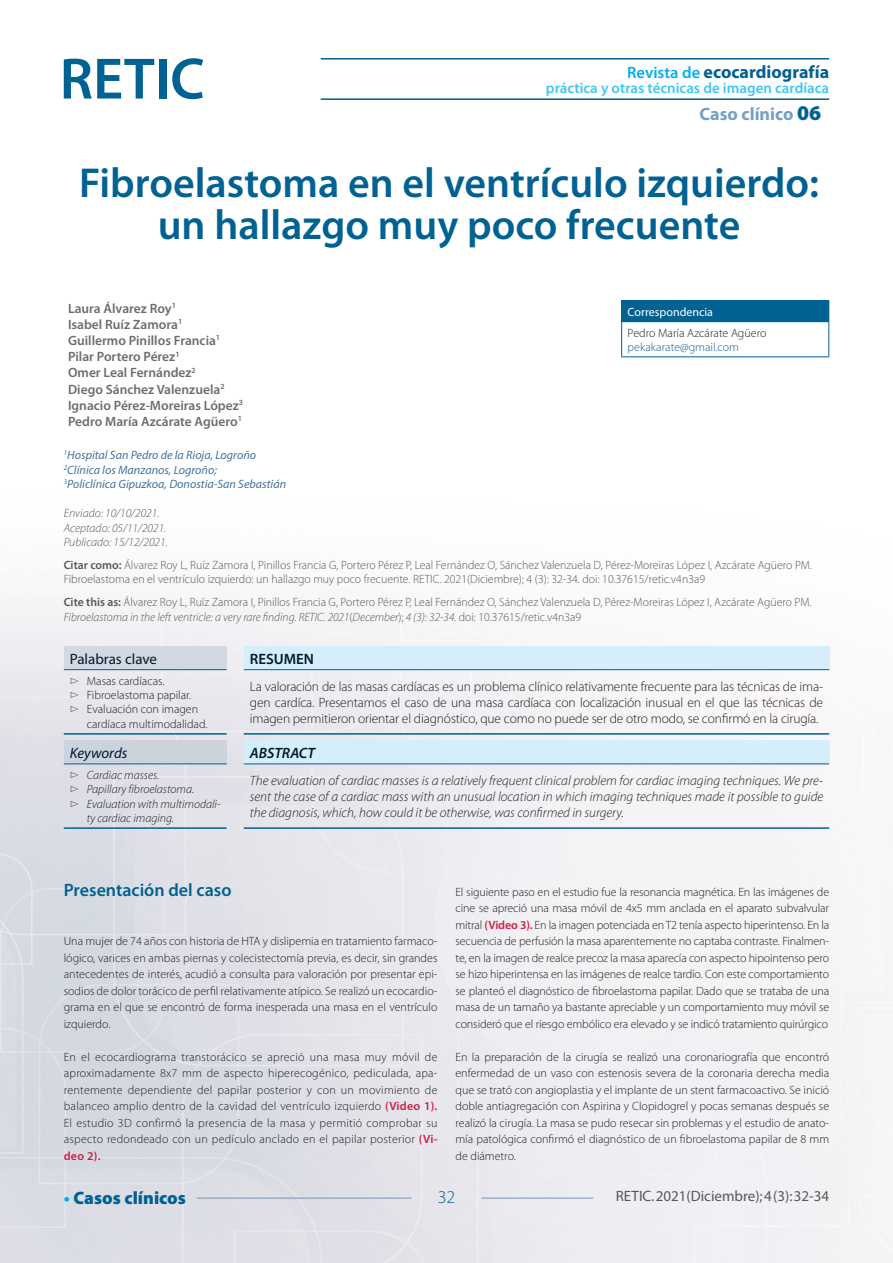
<style>
.page{position:relative;width:893px;height:1263px;background:#fff}
.page>*{position:absolute;margin:0;border:0;box-sizing:border-box;transform-origin:0 0}
.Titulo_capitulo{font:600 42px/42px "Myriad Pro";color:#006193;text-align:center}
.t1{font:700 18px "Myriad Pro";color:#006193}
._02_Primer_Orden{font:600 18px "Myriad Pro";color:#006193}
.t2{font:900 18px "Myriad Pro";color:#006193}
.t3{font:700 18px "Myriad Pro";color:#73a0c4}
.t4{font:300 18px "Myriad Pro";color:#006193}
.t5{font:600 15px "Myriad Pro";color:#40c7f4}
.t6{font:15px "Myriad Pro";color:#57585a}
.t7{font:15px "Myriad Pro";color:#001b2b}
.t8{font:italic 15px "Myriad Pro";color:#001b2b}
.t9{font:italic 600 15px "Myriad Pro";color:#001b2b}
.t10{font:600 15px "Myriad Pro";color:#001b2b}
.Texto_resumen{font:300 13.5px/16.2px "Myriad Pro";letter-spacing:-.01em;color:#231f20;text-align:justify}
.Texto_resumen_ingles{font:italic 300 13.5px/16.2px "Myriad Pro";color:#231f20;text-align:justify}
.Nombre_autores{font:600 13.5px "Myriad Pro";color:#6c6d70}
.Cargo_autores{font:italic 12.15px "Myriad Pro";color:#42739c}
._01_Texto_comun{font:300 12px/16.5px "Myriad Pro";color:#231f20;text-align:justify}
.CitarComo{font:300 12px/14.4px "Myriad Pro";color:#57585a}
.t11{font:italic 300 12px/14.4px "Myriad Pro";color:#231f20}
.Recibido_Aceptado{font:italic 300 12px "Myriad Pro";color:#57585a}
.Correspondencia{font:300 12px "Myriad Pro";color:#231f20}
.Correspondencia-2{font:300 12px "Myriad Pro";color:#175d9e}
.t12{font:12px "Myriad Pro";color:#fff}
.s1{font-weight:600;font-size:16.5px;color:#00aeef}
.s2{font-style:inherit}
.s3{font-weight:900;font-size:21px;color:#006193}
.s4{font-weight:600}
.s5{font-style:italic}
.s6{font-weight:600;color:#ce1d49}
.s7{font-weight:700;color:#00aeef}
</style>
<div class="page">
<img style="left:0;top:58px;width:893px;height:1205px">
<hr style="left:321px;top:58px;width:508px;height:2px;background:#006193">
<hr style="left:321px;top:98px;width:508px;height:2px;background:#006193">
<svg style="left:64px;top:59px;width:90px;height:40px"></svg>
<div style="left:159px;top:59px;width:7px;height:40px;background:#006193"></div>
<svg style="left:172px;top:58px;width:31px;height:41px"></svg>
<hr style="left:197px;top:1198px;width:215px;height:1px;background:#7a94b0">
<hr style="left:481px;top:1198px;width:112px;height:1px;background:#7a94b0">
<div style="left:622px;top:301px;width:207px;height:21px;background:#006193"></div>
<hr style="left:621px;top:300px;width:208px;height:1px;background:#006193">
<svg style="left:621px;top:301px;width:1px;height:20px"></svg>
<hr style="left:621px;top:321px;width:208px;height:1px;background:#006193">
<hr style="left:621px;top:322px;width:1px;height:34px;background:#006193">
<hr style="left:828px;top:322px;width:1px;height:34px;background:#006193">
<hr style="left:621px;top:356px;width:208px;height:1px;background:#006193">
<div style="left:64px;top:646px;width:163px;height:24px;background:#d3d8e2"></div>
<div style="left:244px;top:646px;width:585px;height:24px;background:#d4effb"></div>
<hr style="left:244px;top:669px;width:585px;height:1px;background:#006193">
<hr style="left:244px;top:733px;width:585px;height:2px;background:#006193">
<hr style="left:64px;top:669px;width:163px;height:1px;background:#006193">
<hr style="left:64px;top:733px;width:163px;height:2px;background:#006193">
<div style="left:64px;top:741px;width:163px;height:23px;background:#cdd3dd"></div>
<div style="left:244px;top:741px;width:585px;height:23px;background:#d4effb"></div>
<hr style="left:244px;top:763px;width:585px;height:1px;background:#006193">
<hr style="left:244px;top:827px;width:585px;height:2px;background:#006193">
<hr style="left:64px;top:763px;width:163px;height:1px;background:#006193">
<hr style="left:64px;top:827px;width:163px;height:2px;background:#006193">
<h2 class="t1" style="left:627px;top:60px;width:204px"><span class="s1">Revista de</span> ecocardiografía</h2>
<p class="t5" style="left:546px;top:78px;width:285px">práctica y otras técnicas de imagen cardíaca</p>
<h2 class="t3" style="left:700px;top:102px;width:123px"><span class="s2">C</span>aso clínico <span class="s3">06</span></h2>
<p class="Titulo_capitulo" style="left:79px;top:161px;width:742px">Fibroelastoma en el ventrículo izquierdo: un hallazgo muy poco frecuente</p>
<p class="Nombre_autores" style="left:68px;top:299px;width:109px">Laura Álvarez Roy<sup>1</sup></p>
<p class="Nombre_autores" style="left:68px;top:316px;width:116px">Isabel Ruíz Zamora<sup>1</sup></p>
<p class="Nombre_autores" style="left:68px;top:332px;width:154px">Guillermo Pinillos Francia<sup>1</sup></p>
<p class="Nombre_autores" style="left:68px;top:348px;width:113px">Pilar Portero Pérez<sup>1</sup></p>
<p class="Nombre_autores" style="left:68px;top:364px;width:129px">Omer Leal Fernández<sup>2</sup></p>
<p class="Nombre_autores" style="left:68px;top:380px;width:158px">Diego Sánchez Valenzuela<sup>2</sup></p>
<p class="Nombre_autores" style="left:68px;top:397px;width:177px">Ignacio Pérez-Moreiras López<sup>3</sup></p>
<p class="Nombre_autores" style="left:68px;top:413px;width:175px">Pedro María Azcárate Agüero<sup>1</sup></p>
<p class="t12" style="left:628px;top:304px;width:87px">Correspondencia</p>
<p class="Correspondencia" style="left:628px;top:326px;width:140px">Pedro María Azcárate Agüero</p>
<p class="Correspondencia-2" style="left:628px;top:340px;width:113px">pekakarate@gmail.com</p>
<p class="Cargo_autores" style="left:64px;top:448px;width:194px"><sup>1</sup>Hospital San Pedro de la Rioja, Logroño</p>
<p class="Cargo_autores" style="left:64px;top:462px;width:155px"><sup>2</sup>Clínica los Manzanos, Logroño;</p>
<p class="Cargo_autores" style="left:64px;top:477px;width:224px"><sup>3</sup>Policlínica Gipuzkoa, Donostia-San Sebastián</p>
<p class="Recibido_Aceptado" style="left:64px;top:507px;width:97px">Enviado: 10/10/2021.</p>
<p class="Recibido_Aceptado" style="left:64px;top:521px;width:104px">Aceptado: 05/11/2021.</p>
<p class="Recibido_Aceptado" style="left:64px;top:536px;width:106px">Publicado: 15/12/2021.</p>
<p class="CitarComo" style="left:64px;top:558px;width:750px"><span class="s4">Citar como:</span> Álvarez Roy L, Ruíz Zamora I, Pinillos Francia G, Portero Pérez P, Leal Fernández O, Sánchez Valenzuela D, Pérez-Moreiras López I, Azcárate Agüero PM.<br>Fibroelastoma en el ventrículo izquierdo: un hallazgo muy poco frecuente. RETIC. 2021(Diciembre); 4 (3): 32-34. doi: 10.37615/retic.v4n3a9</p>
<p class="CitarComo" style="left:64px;top:595px;width:749px"><span class="s4">Cite this as:</span> Álvarez Roy L, Ruíz Zamora I, Pinillos Francia G, Portero Pérez P, Leal Fernández O, Sánchez Valenzuela D, Pérez-Moreiras López I, Azcárate Agüero PM.<br><span class="s5">Fibroelastoma in the left ventricle: a very rare finding. RETIC. 2021</span>(<span class="s5">December</span>); <span class="s5">4 (3): 32-34.</span> doi: 10.37615/retic.v4n3a9</p>
<p class="t7" style="left:70px;top:649px;width:89px">Palabras clave</p>
<p class="t10" style="left:250px;top:649px;width:66px">RESUMEN</p>
<p class="_01_Texto_comun" style="left:70px;top:673px;width:96px">▻ Masas cardíacas.</p>
<p class="_01_Texto_comun" style="left:70px;top:687px;width:123px">▻ Fibroelastoma papilar.</p>
<p class="_01_Texto_comun" style="left:87px;top:702px;width:122px;line-height:14.4px;text-indent:-17px">▻ Evaluación con imagen cardíaca multimodalidad.</p>
<p class="Texto_resumen" style="left:250px;top:678px;width:575px">La valoración de las masas cardíacas es un problema clínico relativamente frecuente para las técnicas de ima&shy;gen cardíca. Presentamos el caso de una masa cardíaca con localización inusual en el que las técnicas de imagen permitieron orientar el diagnóstico, que como no puede ser de otro modo, se confirmó en la cirugía.</p>
<p class="t8" style="left:70px;top:744px;width:59px">Keywords</p>
<p class="t9" style="left:250px;top:743px;width:67px">ABSTRACT</p>
<p class="t11" style="left:70px;top:768px;width:91px">▻ Cardiac masses.</p>
<p class="t11" style="left:70px;top:782px;width:126px">▻ Papillary fibroelastoma.</p>
<p class="t11" style="left:87px;top:797px;width:135px;text-indent:-17px">▻ Evaluation with multimodali&shy;ty cardiac imaging.</p>
<p class="Texto_resumen_ingles" style="left:250px;top:773px;width:575px">The evaluation of cardiac masses is a relatively frequent clinical problem for cardiac imaging techniques. We pre&shy;sent the case of a cardiac mass with an unusual location in which imaging techniques made it possible to guide the diagnosis, which, how could it be otherwise, was confirmed in surgery.</p>
<p class="_02_Primer_Orden" style="left:64px;top:878px;width:169px">Presentación del caso</p>
<p class="_01_Texto_comun" style="left:64px;top:933px;width:375px">Una mujer de 74 años con historia de HTA y dislipemia en tratamiento farmaco&shy;lógico, varices en ambas piernas y colecistectomía previa, es decir, sin grandes antecedentes de interés, acudió a consulta para valoración por presentar epi&shy;sodios de dolor torácico de perfil relativamente atípico. Se realizó un ecocardio&shy;grama en el que se encontró de forma inesperada una masa en el ventrículo izquierdo.</p>
<p class="_01_Texto_comun" style="left:64px;top:1048px;width:375px">En el ecocardiograma transtorácico se apreció una masa muy móvil de aproximadamente 8x7 mm de aspecto hiperecogénico, pediculada, apa&shy;rentemente dependiente del papilar posterior y con un movimiento de balanceo amplio dentro de la cavidad del ventrículo izquierdo <span class="s6">(Video 1).<br></span>El estudio 3D confirmó la presencia de la masa y permitió comprobar su aspecto redondeado con un pedículo anclado en el papilar posterior <span class="s6">(Vi&shy;deo 2).</span></p>
<p class="_01_Texto_comun" style="left:455px;top:883px;width:375px">El siguiente paso en el estudio fue la resonancia magnética. En las imágenes de cine se apreció una masa móvil de 4x5 mm anclada en el aparato subvalvular mitral <span class="s6">(Video 3).</span> En la imagen potenciada en T2 tenía aspecto hiperintenso. En la secuencia de perfusión la masa aparentemente no captaba contraste. Finalmen&shy;te, en la imagen de realce precoz la masa aparecía con aspecto hipointenso pero se hizo hiperintensa en las imágenes de realce tardío. Con este comportamiento se planteó el diagnóstico de fibroelastoma papilar. Dado que se trataba de una masa de un tamaño ya bastante apreciable y un comportamiento muy móvil se consideró que el riesgo embólico era elevado y se indicó tratamiento quirúrgico</p>
<p class="_01_Texto_comun" style="left:455px;top:1048px;width:375px">En la preparación de la cirugía se realizó una coronariografía que encontró enfermedad de un vaso con estenosis severa de la coronaria derecha media que se trató con angioplastia y el implante de un stent farmacoactivo. Se inició doble antiagregación con Aspirina y Clopidogrel y pocas semanas después se realizó la cirugía. La masa se pudo resecar sin problemas y el estudio de anato&shy;mía patológica confirmó el diagnóstico de un fibroelastoma papilar de 8 mm de diámetro.</p>
<h2 class="t2" style="left:64px;top:1188px;width:124px"><span class="s7">•</span> <span class="s2">C</span>asos clínicos</h2>
<h2 class="t4" style="left:438px;top:1187px;width:19px">32</h2>
<p class="t6" style="left:616px;top:1187px;width:215px">RETIC. 2021(Diciembre); 4 (3): 32-34</p>
</div>
